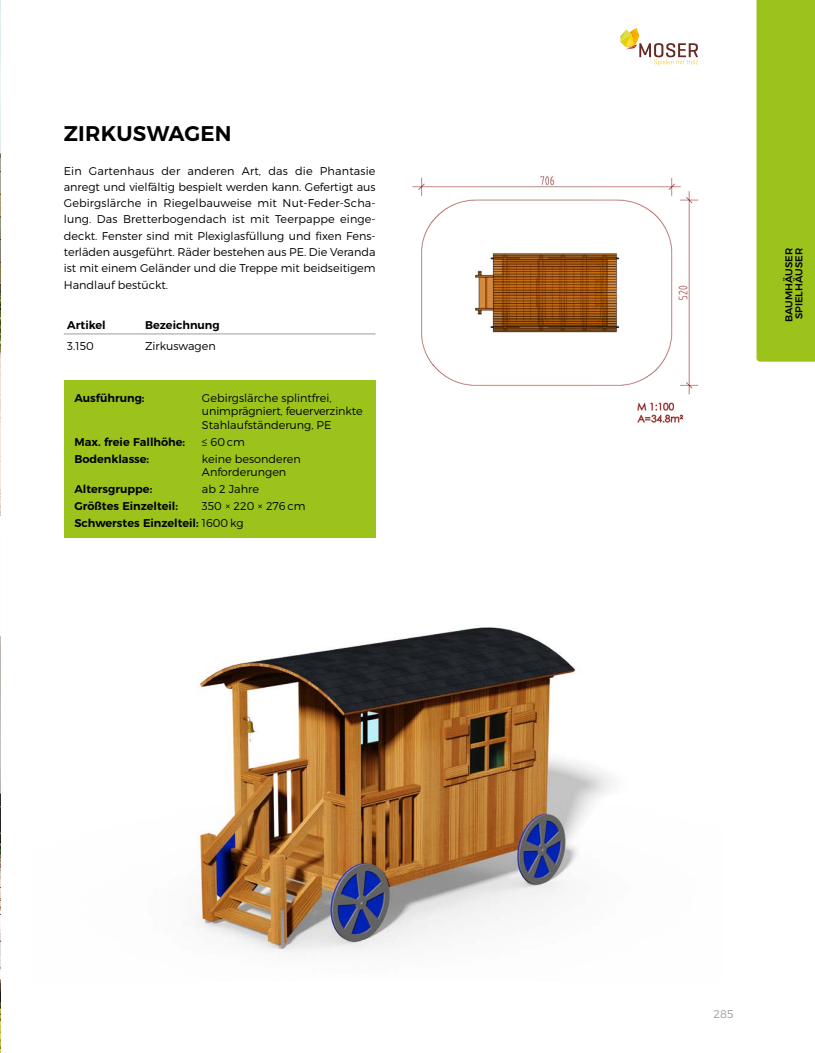
<style>
.page{position:relative;width:815px;height:1053px;background:#fff}
.page>*{position:absolute;margin:0;border:0;box-sizing:border-box;transform-origin:0 0}
.t1{font:600 21.25px "Montserrat";letter-spacing:.01em;color:#000}
.t2{font:300 11.25px/16.2px "Montserrat";color:#000}
.t3{font:600 11.25px/17px "Montserrat";color:#000}
.t4{font:300 11.25px "Montserrat";color:#9d9d9c}
.t5{font:500 10px/10px "Montserrat";color:#000;text-align:center}
.s1{font-weight:300}
</style>
<div class="page">
<img style="left:0;top:0;width:1px;height:516px">
<img style="left:0;top:636px;width:1px;height:416px">
<img style="left:196px;top:627px;width:416px;height:325px">
<img style="left:412px;top:176px;width:287px;height:247px">
<hr style="left:64px;top:333px;width:78px;height:1px;background:#9d9d9c">
<hr style="left:142px;top:333px;width:233px;height:1px;background:#9d9d9c">
<div style="left:64px;top:380px;width:312px;height:158px;background:#9bc31c"></div>
<div style="left:756px;top:0;width:59px;height:361px;background:#9bc31c"></div>
<svg style="left:620px;top:28px;width:78px;height:38px"></svg>
<h1 class="t1" style="left:64px;top:116px;width:169px">ZIRKUSWAGEN</h1>
<p class="t2" style="left:64px;top:162px;width:313px;text-align:justify">Ein Gartenhaus der anderen Art, das die Phantasie anregt und vielfältig bespielt werden kann. Gefertigt aus Gebirgslärche in Riegelbauweise mit Nut-Feder-Scha&shy;lung. Das Bretterbogendach ist mit Teerpappe einge&shy;deckt. Fenster sind mit Plexiglasfüllung und fixen Fens&shy;terläden ausgeführt. Räder bestehen aus PE. Die Veranda ist mit einem Geländer und die Treppe mit beidseitigem Handlauf bestückt.</p>
<p class="t3" style="left:67px;top:315px;width:40px">Artikel</p>
<p class="t3" style="left:145px;top:315px;width:76px">Bezeichnung</p>
<p class="t2" style="left:67px;top:338px;width:28px">3.150</p>
<p class="t2" style="left:145px;top:338px;width:72px">Zirkuswagen</p>
<p class="t3" style="left:74px;top:388px;width:72px">Ausführung:</p>
<p class="t2" style="left:202px;top:390px;width:162px;line-height:13.5px">Gebirgslärche splintfrei, unimprägniert, feuerverzinkte<br>Stahlaufständerung, PE</p>
<p class="t3" style="left:74px;top:432px;width:112px">Max. freie Fallhöhe:</p>
<p class="t2" style="left:202px;top:433px;width:45px">≤ 60 cm</p>
<p class="t3" style="left:74px;top:449px;width:76px">Bodenklasse:</p>
<p class="t2" style="left:202px;top:451px;width:100px;line-height:13.5px">keine besonderen<br>Anforderungen</p>
<p class="t3" style="left:74px;top:480px;width:79px">Altersgruppe:</p>
<p class="t2" style="left:202px;top:481px;width:58px">ab 2 Jahre</p>
<p class="t3" style="left:74px;top:497px;width:105px">Größtes Einzelteil:</p>
<p class="t3" style="left:74px;top:497px;width:233px;text-indent:128px"><span class="s1">350 × 220 × 276 cm<br></span>Schwerstes Einzelteil: <span class="s1">1600 kg</span></p>
<p class="t5" style="left:783px;top:322px;width:76px;rotate:-90deg">BAUMHÄUSER<br>SPIELHÄUSER</p>
<p class="t4" style="left:714px;top:1006px;width:21px">285</p>
</div>
